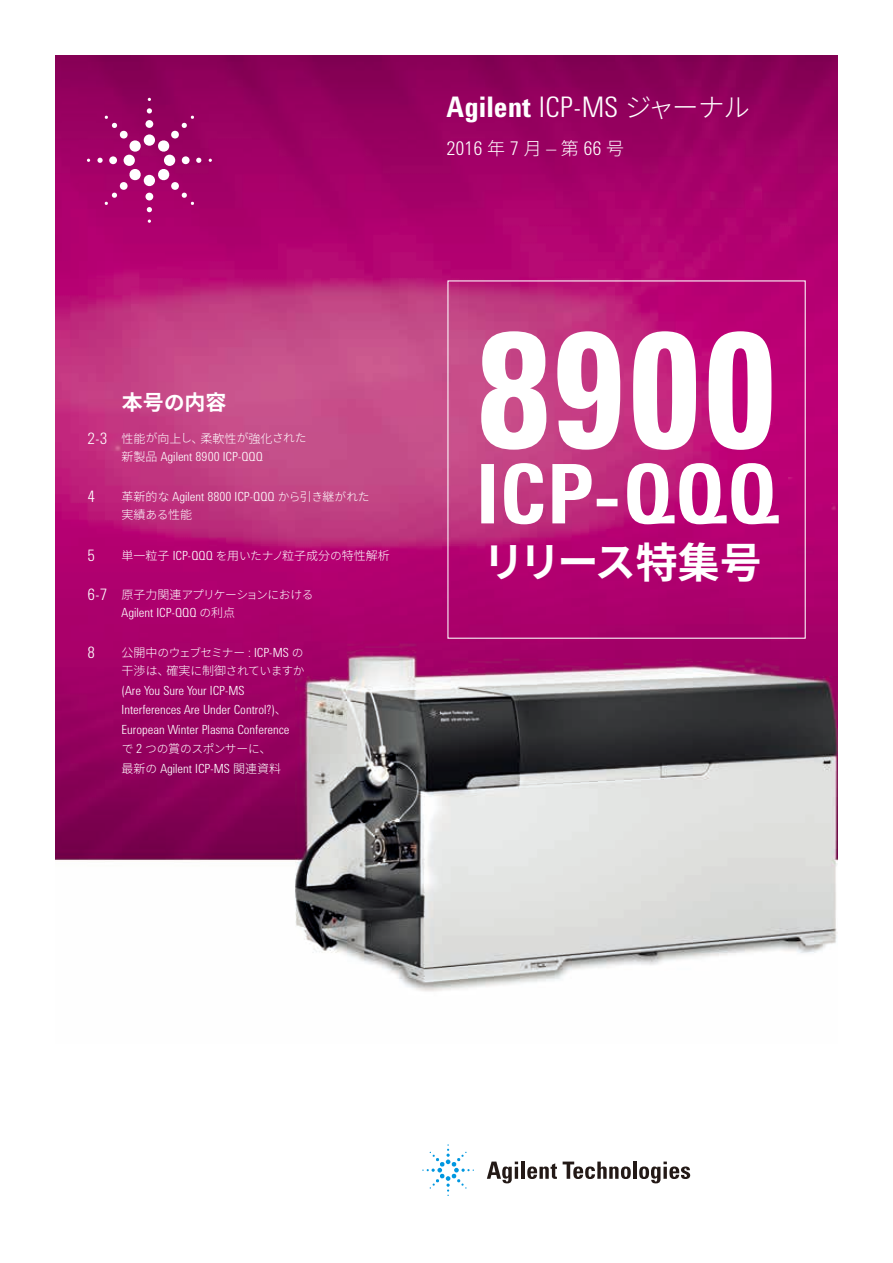
<style>
.page{position:relative;width:893px;height:1263px;background:#fff}
.page>*{position:absolute;margin:0;border:0;box-sizing:border-box;transform-origin:0 0}
.t1{font:700 41.1px "Noto Sans CJ Kjp";color:#fff}
.t2{font:700 29.1px "Agilent Condensed CFF";color:#fff}
.t3{font:700 21px "Noto Sans CJ Kjp";color:#fff}
.t4{font:300 19.5px "Agilent Condensed CFF";color:#fff}
.t5{font:300 16.2px "Agilent Condensed CFF";color:#fff}
.t6{font:300 12.9px/19.5px "Agilent Condensed CFF";color:#fff}
.t7{font:300 12px "Noto Sans CJ Kjp";color:#fff}
.t8{font:300 11.7px/18px "Noto Sans CJ Kjp";letter-spacing:-.045em;color:#fff}
.s1{font-weight:300}
.s2{font-family:"Noto Sans CJ Kjp";font-weight:300;font-size:26.4px}
.s3{font-family:"Noto Sans CJ Kjp";font-size:18px}
.s4{font-size:20.55px}
.s5{font-family:"Agilent Condensed CFF";font-size:16.2px}
.s6{font-size:11.7px}
.s7{font-family:"Noto Sans CJ Kjp";font-size:12px}
.s8{font-family:"Noto Sans CJ Kjp";font-size:11.7px}
.s9{font-family:"Agilent Condensed CFF";font-size:12.9px}
.s10{font-size:12px}
.s11{font-size:42px}
</style>
<div class="page">
<img style="left:55px;top:55px;width:783px;height:937px">
<svg style="left:487px;top:1161px;width:31px;height:22px"></svg>
<hr style="left:521px;top:1161px;width:4px;height:18px;background:#231916">
<svg style="left:527px;top:1163px;width:30px;height:16px"></svg>
<svg style="left:563px;top:1161px;width:68px;height:18px"></svg>
<hr style="left:633px;top:1161px;width:4px;height:18px;background:#231916">
<svg style="left:639px;top:1161px;width:51px;height:22px"></svg>
<svg style="left:422px;top:1144px;width:52px;height:52px"></svg>
<svg style="left:144px;top:134px;width:11px;height:12px"></svg>
<div style="left:164px;top:155px;width:11px;height:11px;background:#fff;border-radius:50%"></div>
<div style="left:144px;top:175px;width:11px;height:11px;background:#fff;border-radius:50%"></div>
<div style="left:124px;top:155px;width:11px;height:11px;background:#fff;border-radius:50%"></div>
<svg style="left:147px;top:108px;width:47px;height:44px;background:#a52676"></svg>
<svg style="left:147px;top:158px;width:54px;height:54px;background:#b2277e"></svg>
<svg style="left:97px;top:158px;width:44px;height:47px;background:#b4267f"></svg>
<svg style="left:105px;top:115px;width:36px;height:37px"></svg>
<svg style="left:481px;top:331px;width:290px;height:119px"></svg>
<svg style="left:481px;top:463px;width:298px;height:61px"></svg>
<h2 class="t2" style="left:446px;top:85px;width:305px">Agilent <span class="s1">ICP-MS</span> <span class="s2">ジャーナル</span></h2>
<h3 class="t4" style="left:446px;top:133px;width:179px">2016 <span class="s3">年</span> 7 <span class="s3">月</span> – <span class="s3">第</span> 66 <span class="s3">号</span></h3>
<h3 class="t3" style="left:122px;top:391px;width:106px">本号<span class="s4">の</span>内容</h3>
<p class="t7" style="left:88px;top:431px;width:220px"><span class="s5">2-3</span> 性能<span class="s6">が</span>向上<span class="s6">し</span>、柔軟性<span class="s6">が</span>強化<span class="s6">された</span></p>
<p class="t6" style="left:122px;top:445px;width:143px"><span class="s7">新製品</span> Agilent 8900 ICP-QQQ</p>
<p class="t5" style="left:88px;top:484px;width:9px">4</p>
<p class="t6" style="left:122px;top:486px;width:250px"><span class="s7">革新的</span><span class="s8">な</span> Agilent 8800 ICP-QQQ <span class="s8">から</span><span class="s7">引</span><span class="s8">き</span><span class="s7">継</span><span class="s8">がれた</span></p>
<p class="t7" style="left:122px;top:508px;width:72px">実績<span class="s6">ある</span>性能</p>
<p class="t5" style="left:88px;top:543px;width:9px">5</p>
<p class="t7" style="left:122px;top:548px;width:270px">単一粒子 <span class="s9">ICP-QQQ</span> <span class="s6">を</span>用<span class="s6">いたナノ</span>粒子成分<span class="s6">の</span>特性解析</p>
<p class="t8" style="left:88px;top:585px;width:227px"><span class="s5">6-7</span> <span class="s10">原子力関連</span>アプリケーションにおける</p>
<p class="t6" style="left:122px;top:601px;width:115px">Agilent ICP-QQQ <span class="s8">の</span><span class="s7">利点</span></p>
<p class="t5" style="left:88px;top:640px;width:9px">8</p>
<p class="t8" style="left:122px;top:644px;width:184px"><span class="s10">公開中</span>のウェブセミナー <span class="s9">: ICP-MS</span> の<span class="s10">干渉</span>は<span class="s10">、確実</span>に<span class="s10">制御</span>されていますか</p>
<p class="t6" style="left:122px;top:679px;width:169px">(Are You Sure Your ICP-MS<br>Interferences Are Under Control?)<span class="s7">、<br></span>European Winter Plasma Conference</p>
<p class="t8" style="left:122px;top:740px;width:151px">で <span class="s9">2</span> つの<span class="s10">賞</span>のスポンサーに<span class="s10">、</span></p>
<p class="t6" style="left:122px;top:757px;width:161px"><span class="s7">最新</span><span class="s8">の</span> Agilent ICP-MS <span class="s7">関連資料</span></p>
<h1 class="t1" style="left:483px;top:539px;width:280px">リリース<span class="s11">特集号</span></h1>
</div>
